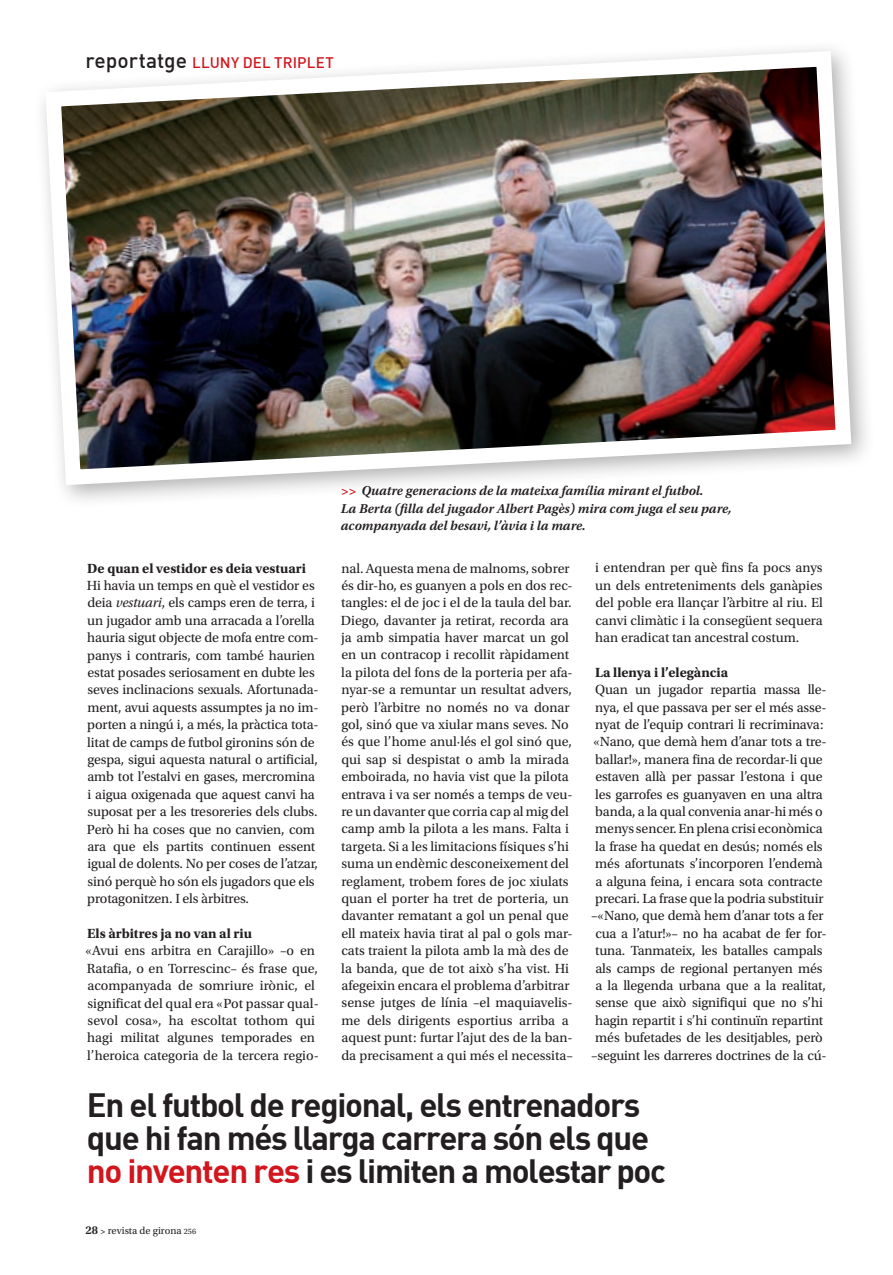
<style>
.page{position:relative;width:893px;height:1275px;background:#fff}
.page>*{position:absolute;margin:0;border:0;box-sizing:border-box;transform-origin:0 0}
.Reportatge_destacat{font:33px "DIN Bold";letter-spacing:-.04em;color:#231f20}
.t1{font:15px "DIN Medium Alternate";letter-spacing:.01em;color:#d2161e}
.t2{font:13.95px/17.4px "Utopia Std";letter-spacing:-.01em;color:#231f20}
.t3{font:700 13.95px "Utopia Std";color:#231f20}
.Secccions_Peus{font:italic 600 13.5px "Utopia Std";color:#231f20}
.t4{font:10.5px "Utopia Std";color:#231f20}
.s1{font-size:21px;color:#231f20}
.s2{font-style:italic}
.s3{color:#d2161e}
.s4{font-weight:600;font-size:12px}
.s5{font-weight:600;font-size:9px}
.s6{font-size:8.25px}
</style>
<div class="page">
<img style="left:42px;top:48px;width:816px;height:445px">
<p class="t1" style="left:85px;top:53px;width:250px"><span class="s1">reportatge</span> LLUNY DEL TRIPLET</p>
<p class="t3" style="left:87px;top:560px;width:220px">De quan el vestidor es deia vestuari</p>
<p class="t2" style="left:87px;top:577px;width:233px">Hi havia un temps en què el vestidor es deia <span class="s2">vestuari</span>, els camps eren de terra, i un jugador amb una arracada a l’orella hauria sigut objecte de mofa entre com&shy;panys i contraris, com també haurien estat posades seriosament en dubte les seves inclinacions sexuals. Afortunada&shy;ment, avui aquests assumptes ja no im&shy;porten a ningú i, a més, la pràctica tota&shy;litat de camps de futbol gironins són de gespa, sigui aquesta natural o artificial, amb tot l’estalvi en gases, mercromina i aigua oxigenada que aquest canvi ha suposat per a les tresoreries dels clubs.<br>Però hi ha coses que no canvien, com ara que els partits continuen essent igual de dolents. No per coses de l’atzar, sinó perquè ho són els jugadors que els protagonitzen. I els àrbitres.</p>
<p class="t3" style="left:87px;top:925px;width:166px">Els àrbitres ja no van al riu</p>
<p class="t2" style="left:85px;top:942px;width:235px">«Avui ens arbitra en Carajillo» –o en Ratafia, o en Torrescinc– és frase que, acompanyada de somriure irònic, el significat del qual era «Pot passar qual&shy;sevol cosa», ha escoltat tothom qui hagi militat algunes temporades en l’heroica categoria de la tercera regio-</p>
<p class="Secccions_Peus" style="left:340px;top:483px;width:364px"><span class="s3">&gt;&gt;</span> Quatre generacions de la mateixa família mirant el futbol.</p>
<p class="Secccions_Peus" style="left:340px;top:501px;width:392px">La Berta (filla del jugador Albert Pagès) mira com juga el seu pare,</p>
<p class="Secccions_Peus" style="left:340px;top:518px;width:246px">acompanyada del besavi, l’àvia i la mare.</p>
<p class="t2" style="left:341px;top:559px;width:233px">nal. Aquesta mena de malnoms, sobrer és dir-ho, es guanyen a pols en dos rec&shy;tangles: el de joc i el de la taula del bar.<br>Diego, davanter ja retirat, recorda ara ja amb simpatia haver marcat un gol en un contracop i recollit ràpidament la pilota del fons de la porteria per afa&shy;nyar-se a remuntar un resultat advers, però l’àrbitre no només no va donar gol, sinó que va xiular mans seves. No és que l’home anul·lés el gol sinó que, qui sap si despistat o amb la mirada emboirada, no havia vist que la pilota entrava i va ser només a temps de veu&shy;re un davanter que corria cap al mig del camp amb la pilota a les mans. Falta i targeta. Si a les limitacions físiques s’hi suma un endèmic desconeixement del reglament, trobem fores de joc xiulats quan el porter ha tret de porteria, un davanter rematant a gol un penal que ell mateix havia tirat al pal o gols mar&shy;cats traient la pilota amb la mà des de la banda, que de tot això s’ha vist. Hi afegeixin encara el problema d’arbitrar sense jutges de línia –el maquiavelis&shy;me dels dirigents esportius arriba a aquest punt: furtar l’ajut des de la ban&shy;da precisament a qui més el necessita–</p>
<p class="t2" style="left:595px;top:559px;width:229px;text-align:justify">i entendran per què fins fa pocs anys un dels entreteniments dels ganàpies del poble era llançar l’àrbitre al riu. El canvi climàtic i la consegüent sequera han eradicat tan ancestral costum.</p>
<p class="t3" style="left:594px;top:664px;width:134px">La llenya i l’elegància</p>
<p class="t2" style="left:591px;top:681px;width:237px;text-align:center">Quan un jugador repartia massa lle&shy;nya, el que passava per ser el més asse&shy;nyat de l’equip contrari li recriminava: «Nano, que demà hem d’anar tots a tre&shy;ballar!», manera fina de recordar-li que estaven allà per passar l’estona i que les garrofes es guanyaven en una altra banda, a la qual convenia anar-hi més o menys sencer. En plena crisi econòmica la frase ha quedat en desús; només els més afortunats s’incorporen l’endemà a alguna feina, i encara sota contracte precari. La frase que la podria substituir –«Nano, que demà hem d’anar tots a fer cua a l’atur!»– no ha acabat de fer for&shy;tuna. Tanmateix, les batalles campals als camps de regional pertanyen més a la llegenda urbana que a la realitat, sense que això signifiqui que no s’hi hagin repartit i s’hi continuïn repartint més bufetades de les desitjables, però –seguint les darreres doctrines de la cú-</p>
<p class="Reportatge_destacat" style="left:87px;top:1083px;width:554px">En el futbol de regional, els entrenadors</p>
<p class="Reportatge_destacat" style="left:87px;top:1116px;width:563px">que hi fan més llarga carrera són els que</p>
<p class="Reportatge_destacat" style="left:87px;top:1149px;width:580px"><span class="s3">no inventen res</span> i es limiten a molestar poc</p>
<p class="t4" style="left:85px;top:1225px;width:112px"><span class="s4">28</span> <span class="s5">&gt;</span> revista de girona <span class="s6">256</span></p>
</div>
